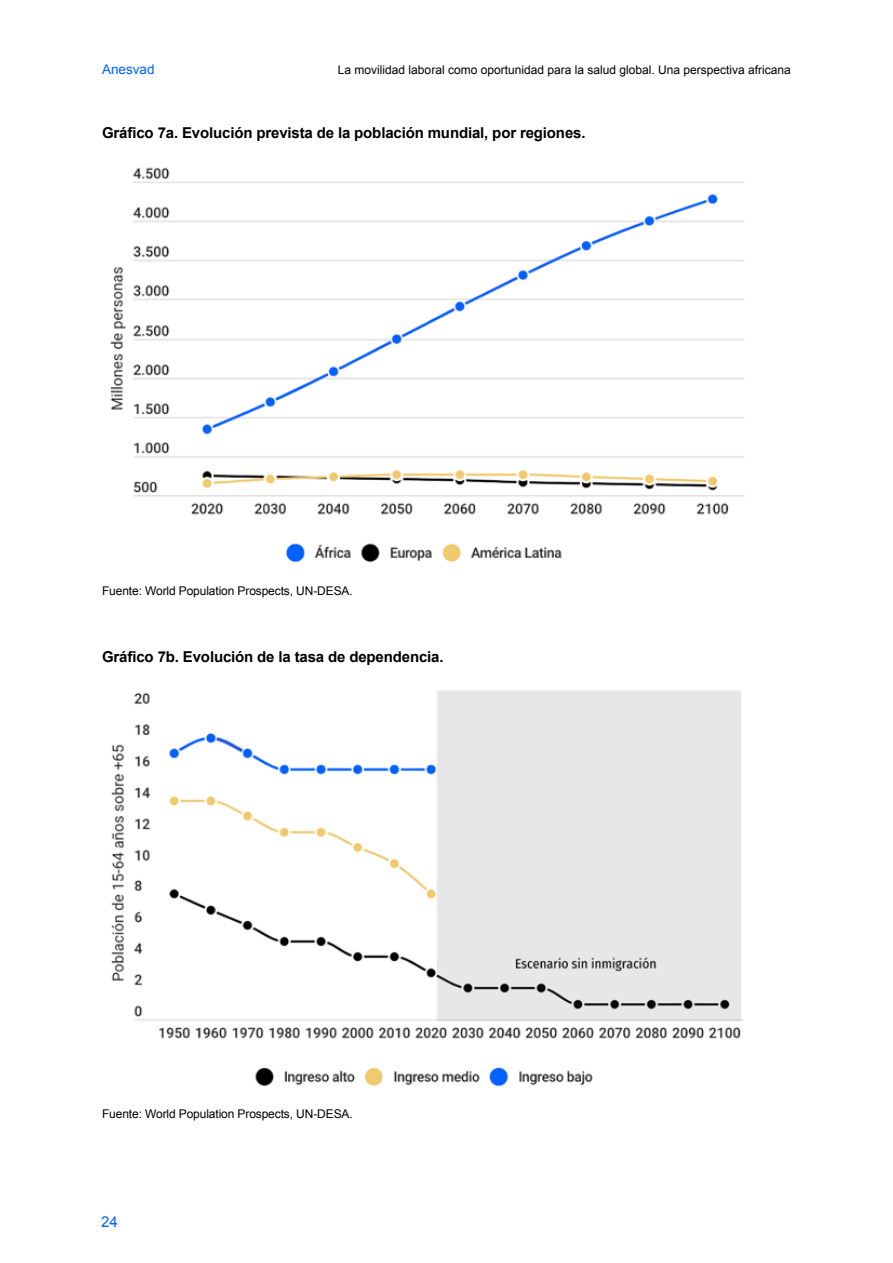
<style>
.page{position:relative;width:893px;height:1263px;background:#fff}
.page>*{position:absolute;margin:0;border:0;box-sizing:border-box;transform-origin:0 0}
.t1{font:700 15px "Arial";letter-spacing:-.01em;color:#000}
.t2{font:15px "Arial";color:#0062ff}
.t3{font:13.5px "Arial";color:#0062ff}
.t4{font:12px "Arial";letter-spacing:-.005em;color:#000}
</style>
<div class="page">
<img style="left:110px;top:167px;width:635px;height:396px">
<img style="left:111px;top:690px;width:632px;height:397px">
<p class="t3" style="left:102px;top:60px;width:54px">Anesvad</p>
<p class="t4" style="left:338px;top:62px;width:454px">La movilidad laboral como oportunidad para la salud global. Una perspectiva africana</p>
<p class="t1" style="left:102px;top:123px;width:485px">Gráfico 7a. Evolución prevista de la población mundial, por regiones.</p>
<p class="t4" style="left:102px;top:583px;width:252px">Fuente: World Population Prospects, UN-DESA.</p>
<p class="t1" style="left:102px;top:646px;width:343px">Gráfico 7b. Evolución de la tasa de dependencia.</p>
<p class="t4" style="left:102px;top:1106px;width:252px">Fuente: World Population Prospects, UN-DESA.</p>
<p class="t2" style="left:101px;top:1212px;width:18px">24</p>
</div>
